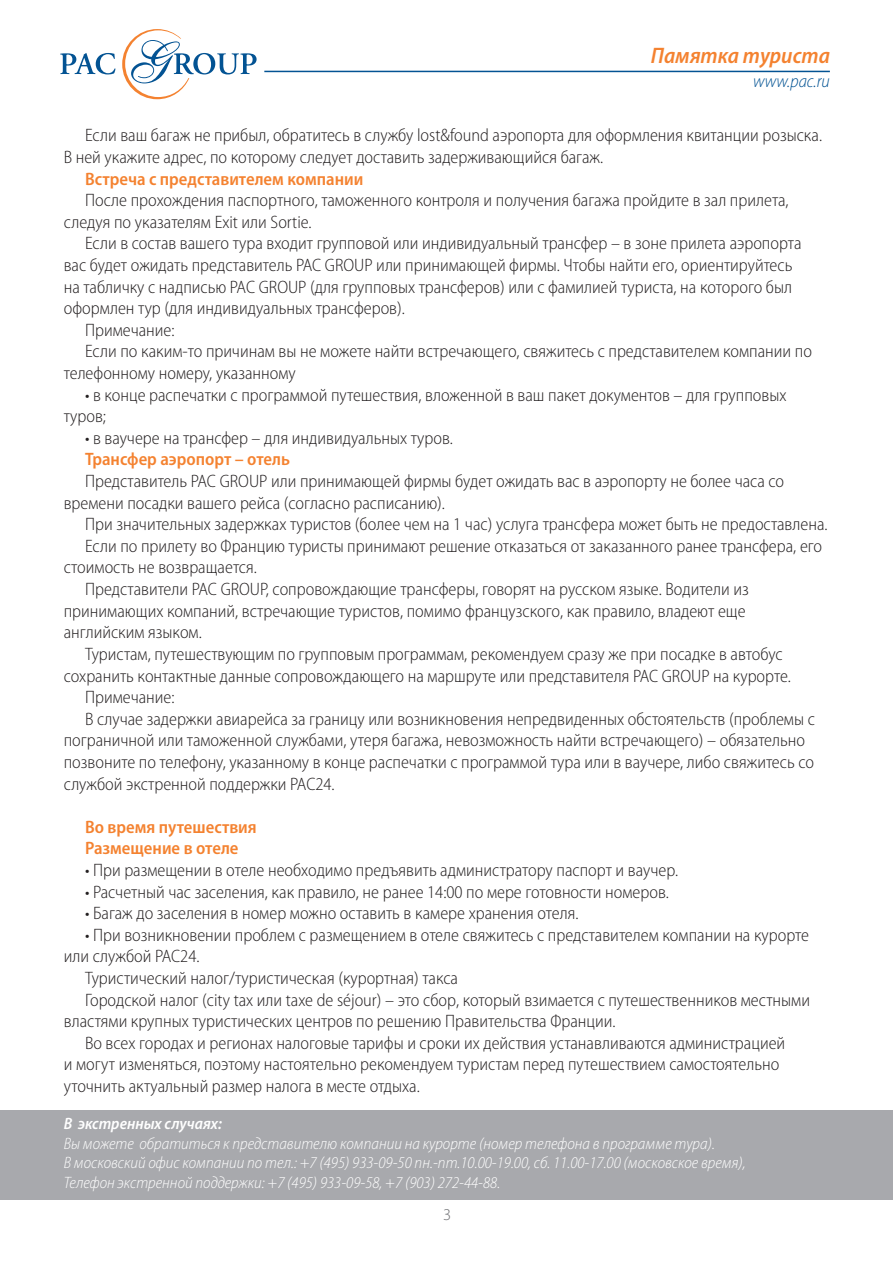
<style>
.page{position:relative;width:893px;height:1263px;background:#fff}
.page>*{position:absolute;margin:0;border:0;box-sizing:border-box;transform-origin:0 0}
.t1{font:italic 600 semi-condensed 22.5px "Myriad Pro";color:#f48230}
.t2{font:300 semi-condensed 18px/21.6px "Myriad Pro";color:#231f20}
.t3{font:600 semi-condensed 18px/21.6px "Myriad Pro";color:#f48230}
.t4{font:italic 300 semi-condensed 18px "Myriad Pro";color:#035393}
.t5{font:italic 300 semi-condensed 16.5px/19.5px "Myriad Pro";color:#fff}
.t6{font:italic 600 semi-condensed 16.5px "Myriad Pro";color:#fff}
.t7{font:300 16.5px "Myriad Pro";color:#6c6d70}
</style>
<div class="page">
<hr style="left:0;top:1110px;width:1px;height:89px;background:#a8a9ad">
<div style="left:1px;top:1110px;width:892px;height:89px;background:#a8a9ad"></div>
<svg style="left:60px;top:53px;width:55px;height:21px"></svg>
<svg style="left:122px;top:29px;width:135px;height:70px"></svg>
<hr style="left:264px;top:71px;width:566px;height:1px;background:#035393">
<p class="t1" style="left:651px;top:44px;width:180px">Памятка туриста</p>
<p class="t4" style="left:753px;top:71px;width:78px">www.pac.ru</p>
<p class="t2" style="left:64px;top:125px;width:760px;text-indent:21px">Если ваш багаж не прибыл, обратитесь в службу lost&amp;found аэропорта для оформления квитанции розыска.<br>В ней укажите адрес, по которому следует доставить задерживающийся багаж.</p>
<p class="t3" style="left:85px;top:168px;width:280px">Встреча с представителем компании</p>
<p class="t2" style="left:64px;top:190px;width:726px;text-indent:21px">После прохождения паспортного, таможенного контроля и получения багажа пройдите в зал прилета, следуя по указателям Exit или Sortie.</p>
<p class="t2" style="left:85px;top:233px;width:718px">Если в состав вашего тура входит групповой или индивидуальный трансфер – в зоне прилета аэропорта</p>
<p class="t2" style="left:64px;top:255px;width:730px">вас будет ожидать представитель PAC GROUP или принимающей фирмы. Чтобы найти его, ориентируйтесь</p>
<p class="t2" style="left:64px;top:276px;width:730px">на табличку с надписью PAC GROUP (для групповых трансферов) или с фамилией туриста, на которого был</p>
<p class="t2" style="left:64px;top:298px;width:343px">оформлен тур (для индивидуальных трансферов).</p>
<p class="t2" style="left:85px;top:319px;width:91px">Примечание:</p>
<p class="t2" style="left:85px;top:341px;width:728px">Если по каким-то причинам вы не можете найти встречающего, свяжитесь с представителем компании по</p>
<p class="t2" style="left:64px;top:363px;width:234px">телефонному номеру, указанному</p>
<p class="t2" style="left:64px;top:384px;width:724px;text-indent:21px">• в конце распечатки с программой путешествия, вложенной в ваш пакет документов – для групповых туров;</p>
<p class="t2" style="left:85px;top:427px;width:369px">• в ваучере на трансфер – для индивидуальных туров.</p>
<p class="t3" style="left:85px;top:449px;width:207px">Трансфер аэропорт – отель</p>
<p class="t2" style="left:64px;top:471px;width:722px;text-indent:21px">Представитель PAC GROUP или принимающей фирмы будет ожидать вас в аэропорту не более часа со времени посадки вашего рейса (согласно расписанию).</p>
<p class="t2" style="left:85px;top:514px;width:744px">При значительных задержках туристов (более чем на 1 час) услуга трансфера может быть не предоставлена.</p>
<p class="t2" style="left:85px;top:535px;width:739px">Если по прилету во Францию туристы принимают решение отказаться от заказанного ранее трансфера, его</p>
<p class="t2" style="left:64px;top:557px;width:195px">стоимость не возвращается.</p>
<p class="t2" style="left:85px;top:579px;width:665px">Представители PAC GROUP, сопровождающие трансферы, говорят на русском языке. Водители из</p>
<p class="t2" style="left:64px;top:600px;width:683px">принимающих компаний, встречающие туристов, помимо французского, как правило, владеют еще</p>
<p class="t2" style="left:64px;top:622px;width:140px">английским языком.</p>
<p class="t2" style="left:85px;top:643px;width:699px">Туристам, путешествующим по групповым программам, рекомендуем сразу же при посадке в автобус</p>
<p class="t2" style="left:64px;top:665px;width:729px">сохранить контактные данные сопровождающего на маршруте или представителя PAC GROUP на курорте.</p>
<p class="t2" style="left:85px;top:687px;width:91px">Примечание:</p>
<p class="t2" style="left:85px;top:708px;width:731px">В случае задержки авиарейса за границу или возникновения непредвиденных обстоятельств (проблемы с</p>
<p class="t2" style="left:64px;top:730px;width:743px">пограничной или таможенной службами, утеря багажа, невозможность найти встречающего) – обязательно</p>
<p class="t2" style="left:64px;top:751px;width:752px">позвоните по телефону, указанному в конце распечатки с программой тура или в ваучере, либо свяжитесь со</p>
<p class="t2" style="left:64px;top:773px;width:272px">службой экстренной поддержки PAC24.</p>
<p class="t3" style="left:85px;top:816px;width:173px">Во время путешествия<br>Размещение в отеле</p>
<p class="t2" style="left:85px;top:859px;width:595px">• При размещении в отеле необходимо предъявить администратору паспорт и ваучер.</p>
<p class="t2" style="left:85px;top:881px;width:585px">• Расчетный час заселения, как правило, не ранее 14:00 по мере готовности номеров.</p>
<p class="t2" style="left:85px;top:903px;width:495px">• Багаж до заселения в номер можно оставить в камере хранения отеля.</p>
<p class="t2" style="left:85px;top:924px;width:725px">• При возникновении проблем с размещением в отеле свяжитесь с представителем компании на курорте</p>
<p class="t2" style="left:64px;top:946px;width:137px">или службой PAC24.</p>
<p class="t2" style="left:85px;top:967px;width:374px">Туристический налог/туристическая (курортная) такса</p>
<p class="t2" style="left:85px;top:989px;width:726px">Городской налог (city tax или taxe de séjour) – это сбор, который взимается с путешественников местными</p>
<p class="t2" style="left:64px;top:1011px;width:553px">властями крупных туристических центров по решению Правительства Франции.</p>
<p class="t2" style="left:85px;top:1032px;width:702px">Во всех городах и регионах налоговые тарифы и сроки их действия устанавливаются администрацией</p>
<p class="t2" style="left:64px;top:1054px;width:717px">и могут изменяться, поэтому настоятельно рекомендуем туристам перед путешествием самостоятельно</p>
<p class="t2" style="left:64px;top:1075px;width:358px">уточнить актуальный размер налога в месте отдыха.</p>
<p class="t6" style="left:64px;top:1115px;width:160px">В экстренных случаях:</p>
<p class="t5" style="left:64px;top:1134px;width:683px">Вы можете обратиться к представителю компании на курорте (номер телефона в программе тура).<br>В московский офис компании по тел.: +7 (495) 933-09-50 пн.-пт.10.00-19.00, сб. 11.00-17.00 (московское время),<br>Телефон экстренной поддержки: +7 (495) 933-09-58, +7 (903) 272-44-88.</p>
<p class="t7" style="left:443px;top:1205px;width:10px">3</p>
</div>
